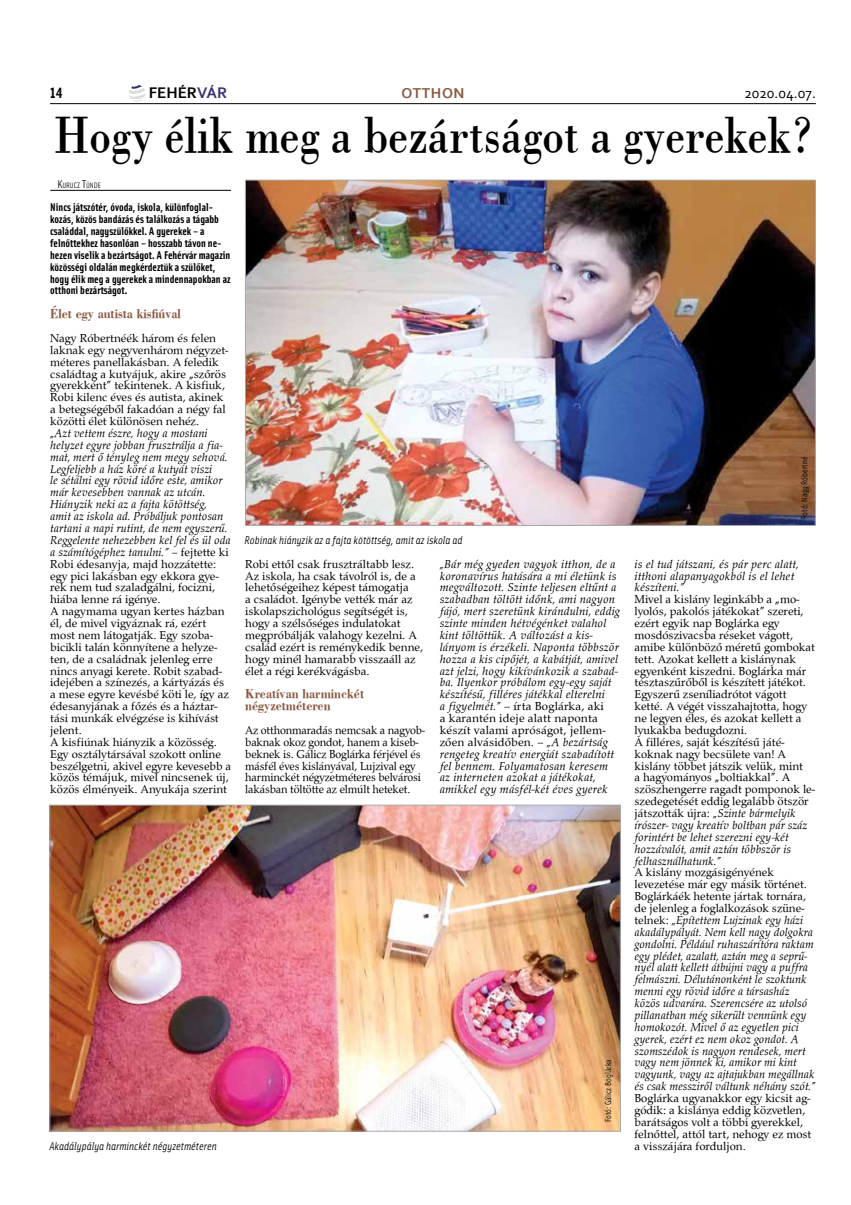
<style>
.page{position:relative;width:851px;height:1205px;background:#fff}
.page>*{position:absolute;margin:0;border:0;box-sizing:border-box;transform-origin:0 0}
.t1{font:52.5px "Bodoni PFL";color:#000;scale:.85 1}
.t2{font:700 16.12px "Corbel";color:#000}
.t3{font:15px "Corbel";letter-spacing:-.02em;color:#000}
.t4{font:700 15px "Corbel";letter-spacing:.04em;color:#8a5a43}
.t5{font:700 15px "Solex";color:#000}
.t6{font:700 13.75px/11.9px "Bodoni PFL";color:#8a5a43;scale:.9 1}
.t7{font:11.88px/11.9px "Palladius";color:#000}
.t8{font:italic 11.88px/11.9px "Palladius";letter-spacing:.01em;color:#000}
.t9{font:11.88px/11.9px "Palladius";color:#000;scale:.95 1}
.t10{font:700 11.25px/11.9px "Solex";color:#000}
.t11{font:italic 11.25px "Solex";color:#000}
.t12{font:8.75px "Solex";color:#000}
.t13{font:7.88px "Solex";color:#000}
.s1{color:#3c316c}
.s2{font-size:11.25px}
.s3{font-style:italic}
.s4{font-style:normal}
</style>
<div class="page">
<hr style="left:50px;top:103px;width:765px;height:1px;background:#000">
<svg style="left:129px;top:85px;width:16px;height:16px"></svg>
<hr style="left:50px;top:190px;width:181px;height:1px;background:#000">
<img style="left:247px;top:182px;width:566px;height:341px">
<img style="left:52px;top:807px;width:566px;height:322px">
<h2 class="t2" style="left:149px;top:82px;width:80px">FEH ÉR<span class="s1">VÁR</span></h2>
<h1 class="t1" style="left:55px;top:98px;width:892px">Hogy élik meg a bezártságot a gyerekek?</h1>
<p class="t5" style="left:50px;top:83px;width:14px">14</p>
<p class="t4" style="left:401px;top:83px;width:65px">OTTHON</p>
<p class="t3" style="left:744px;top:84px;width:73px">2020.04.07.</p>
<p class="t13" style="left:57px;top:180px;width:45px"><span class="s2">K</span>URUCZ <span class="s2">T</span>ÜNDE</p>
<p class="t10" style="left:50px;top:201px;width:182px">Nincs játszótér, óvoda, iskola, különfoglal&shy;kozás, közös bandázás és találkozás a tágabb családdal, nagyszülőkkel. A gyerekek – a felnőttekhez hasonlóan – hosszabb távon ne&shy;hezen viselik a bezártságot. A Fehérvár magazin közösségi oldalán megkérdeztük a szülőket, hogy élik meg a gyerekek a mindennapokban az otthoni bezártságot.</p>
<p class="t6" style="left:50px;top:307px;width:147px">Élet egy autista kisfiúval</p>
<p class="t7" style="left:50px;top:332px;width:180px">Nagy Róbertnéék három és felen laknak egy negyvenhárom négyzet&shy;méteres panellakásban. A feledik családtag a kutyájuk, akire „szőrös gyerekként” tekintenek. A kisfiuk, Robi kilenc éves és autista, akinek a betegségéből fakadóan a négy fal közötti élet különösen nehéz.</p>
<p class="t7" style="left:50px;top:427px;width:182px"><span class="s3">„Azt vettem észre, hogy a mostani helyzet egyre jobban frusztrálja a fia&shy;mat, mert ő tényleg nem megy sehová.<br>Legfeljebb a ház köré a kutyát viszi<br>le sétálni egy rövid időre este, amikor már kevesebben vannak az utcán.<br>Hiányzik neki az a fajta kötöttség,<br>amit az iskola ad. Próbáljuk pontosan tartani a napi rutint, de nem egyszerű.<br>Reggelente nehezebben kel fel és ül oda a számítógéphez tanulni.”</span> – fejtette ki Robi édesanyja, majd hozzátette: egy pici lakásban egy ekkora gye&shy;rek nem tud szaladgálni, focizni, hiába lenne rá igénye.<br>A nagymama ugyan kertes házban él, de mivel vigyáznak rá, ezért most nem látogatják. Egy szoba&shy;bicikli talán könnyítene a helyze&shy;ten, de a családnak jelenleg erre nincs anyagi kerete. Robit szabad&shy;idejében a színezés, a kártyázás és a mese egyre kevésbé köti le, így az édesanyjának a főzés és a háztar&shy;tási munkák elvégzése is kihívást jelent.<br>A kisfiúnak hiányzik a közösség.<br>Egy osztálytársával szokott online beszélgetni, akivel egyre kevesebb a közös témájuk, mivel nincsenek új, közös élményeik. Anyukája szerint</p>
<p class="t11" style="left:49px;top:1138px;width:169px">Akadálypálya harminckét négyzetméteren</p>
<p class="t11" style="left:244px;top:533px;width:220px">Robinak hiányzik az a fajta kötöttség, amit az iskola ad</p>
<p class="t12" style="left:798px;top:519px;width:64px;rotate:-90deg">Fotó: Nagy Róbertné</p>
<p class="t7" style="left:245px;top:558px;width:179px">Robi ettől csak frusztráltabb lesz.<br>Az iskola, ha csak távolról is, de a lehetőségeihez képest támogatja<br>a családot. Igénybe vették már az iskolapszichológus segítségét is, hogy a szélsőséges indulatokat megpróbálják valahogy kezelni. A család ezért is reménykedik benne, hogy minél hamarabb visszaáll az élet a régi kerékvágásba.</p>
<p class="t6" style="left:245px;top:687px;width:133px">Kreatívan harminckét négyzetméteren</p>
<p class="t9" style="left:245px;top:724px;width:191px">Az otthonmaradás nemcsak a nagyob&shy;baknak okoz gondot, hanem a kiseb&shy;beknek is. Gálicz Boglárka férjével és másfél éves kislányával, Lujzival egy harminckét négyzetméteres belvárosi lakásban töltötte az elmúlt heteket.</p>
<p class="t8" style="left:439px;top:558px;width:182px">„Bár még gyeden vagyok itthon, de a koronavírus hatására a mi életünk is megváltozott. Szinte teljesen eltűnt a szabadban töltött időnk, ami nagyon fájó, mert szeretünk kirándulni, eddig szinte minden hétvégénket valahol kint töltöttük. A változást a kis&shy;lányom is érzékeli. Naponta többször hozza a kis cipőjét, a kabátját, amivel azt jelzi, hogy kikívánkozik a szabad&shy;ba. Ilyenkor próbálom egy-egy saját készítésű, filléres játékkal elterelni<br>a figyelmét.” <span class="s4">– írta Boglárka, aki<br>a karantén ideje alatt naponta készít valami apróságot, jellem&shy;zően alvásidőben. –</span> „A bezártság rengeteg kreatív energiát szabadított fel bennem. Folyamatosan keresem az interneten azokat a játékokat, amikkel egy másfél-két éves gyerek</p>
<p class="t8" style="left:634px;top:558px;width:166px">is el tud játszani, és pár perc alatt, itthoni alapanyagokból is el lehet készíteni.”</p>
<p class="t7" style="left:634px;top:593px;width:182px">Mivel a kislány leginkább a „mo&shy;lyolós, pakolós játékokat” szereti, ezért egyik nap Boglárka egy mosdószivacsba réseket vágott, amibe különböző méretű gombokat tett. Azokat kellett a kislánynak egyenként kiszedni. Boglárka már tésztaszűrőből is készített játékot.<br>Egyszerű zseníliadrótot vágott ketté. A végét visszahajtotta, hogy ne legyen éles, és azokat kellett a lyukakba bedugdozni.<br>A filléres, saját készítésű játé&shy;koknak nagy becsülete van! A kislány többet játszik velük, mint<br>a hagyományos „boltiakkal”. A szöszhengerre ragadt pomponok le&shy;szedegetését eddig legalább ötször játszották újra: <span class="s3">„Szinte bármelyik írószer- vagy kreatív boltban pár száz forintért be lehet szerezni egy-két hozzávalót, amit aztán többször is felhasználhatunk.”</span></p>
<p class="t8" style="left:634px;top:866px;width:182px"><span class="s4">A kislány mozgásigényének levezetése már egy másik történet.<br>Boglárkáék hetente jártak tornára, de jelenleg a foglalkozások szüne&shy;telnek:</span> „Építettem Lujzinak egy házi akadálypályát. Nem kell nagy dolgokra gondolni. Például ruhaszárítóra raktam egy plédet, azalatt, aztán meg a seprű&shy;nyél alatt kellett átbújni vagy a puffra felmászni. Délutánonként le szoktunk menni egy rövid időre a társasház közös udvarára. Szerencsére az utolsó pillanatban még sikerült vennünk egy homokozót. Mivel ő az egyetlen pici gyerek, ezért ez nem okoz gondot. A szomszédok is nagyon rendesek, mert vagy nem jönnek ki, amikor mi kint vagyunk, vagy az ajtajukban megállnak és csak messziről váltunk néhány szót.”</p>
<p class="t7" style="left:634px;top:1092px;width:178px">Boglárka ugyanakkor egy kicsit ag&shy;gódik: a kislánya eddig közvetlen, barátságos volt a többi gyerekkel, felnőttel, attól tart, nehogy ez most a visszájára forduljon.</p>
<p class="t12" style="left:602px;top:1122px;width:65px;rotate:-90deg">Fotó: Gálicz Boglárka</p>
</div>
